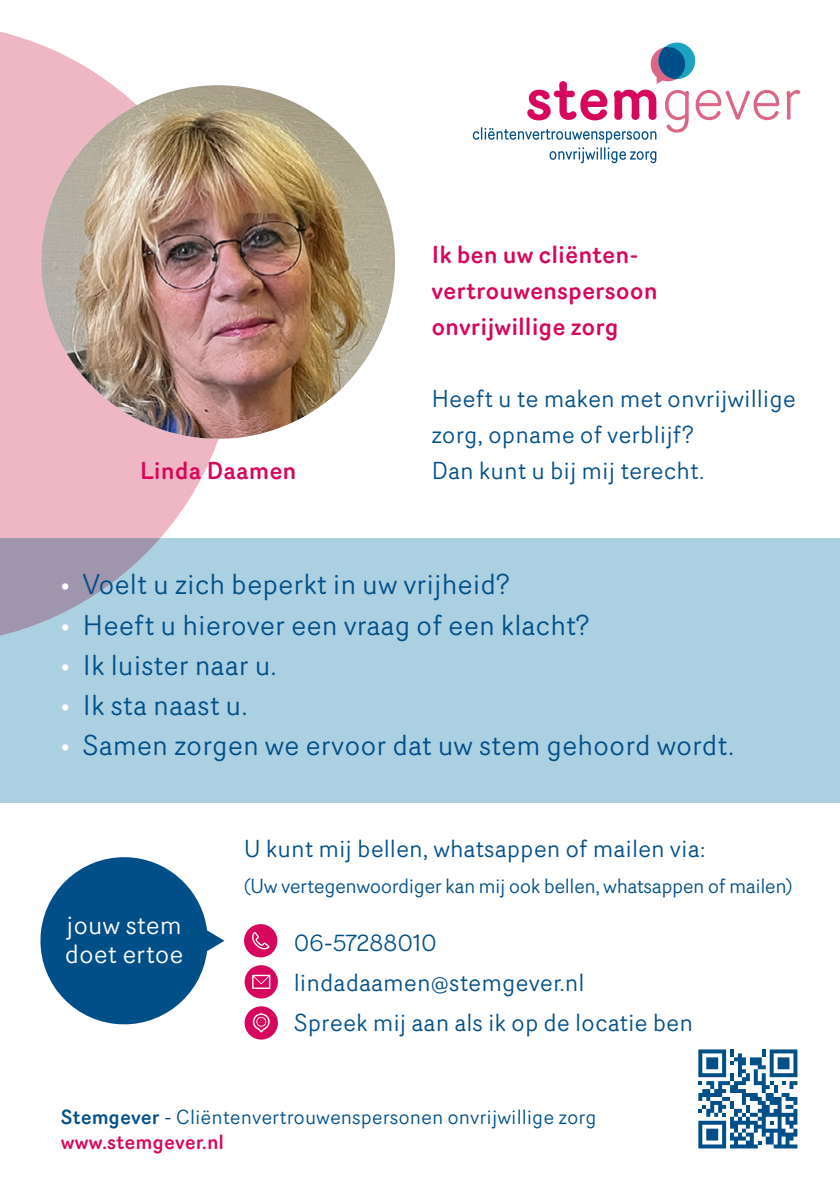
<style>
.page{position:relative;width:840px;height:1191px;background:#fff}
.page>*{position:absolute;margin:0;border:0;box-sizing:border-box;transform-origin:0 0}
.t1{font:28px "Router";color:#004f89}
.t2{font:25.6px/28.4px "Router";color:#fff}
.t3{font:24px/36px "Router";color:#004f89}
.t4{font:500 24px/36px "Router";color:#d6075c}
.t5{font:20px "Router";letter-spacing:-.025em;color:#004f89}
.t6{font:19.8px/25.6px "Router";color:#004f89}
.s1{color:#fff}
.s2{font-weight:500}
.s3{font-weight:500;color:#d6075c}
</style>
<div class="page">
<div style="left:0;top:537px;width:839px;height:265px;background:#abd0e1"></div>
<svg style="left:0;top:31px;width:254px;height:605px"></svg>
<svg style="left:40px;top:857px;width:184px;height:168px"></svg>
<svg style="left:698px;top:1049px;width:99px;height:99px"></svg>
<div style="left:244px;top:924px;width:33px;height:33px;background:#d6075c;border-radius:50%"></div>
<svg style="left:252px;top:932px;width:17px;height:17px"></svg>
<div style="left:244px;top:965px;width:34px;height:33px;background:#d6075c;border-radius:50%"></div>
<svg style="left:252px;top:974px;width:18px;height:15px"></svg>
<div style="left:244px;top:1006px;width:34px;height:33px;background:#d6075c;border-radius:50%"></div>
<svg style="left:253px;top:1013px;width:16px;height:19px"></svg>
<svg style="left:527px;top:81px;width:80px;height:39px"></svg>
<svg style="left:614px;top:90px;width:42px;height:30px"></svg>
<svg style="left:665px;top:90px;width:23px;height:43px"></svg>
<svg style="left:695px;top:90px;width:83px;height:30px"></svg>
<svg style="left:786px;top:90px;width:13px;height:30px"></svg>
<svg style="left:472px;top:127px;width:184px;height:36px"></svg>
<svg style="left:650px;top:42px;width:45px;height:42px"></svg>
<svg style="left:31px;top:75px;width:223px;height:374px;fill:#eeb7c3"></svg>
<img style="left:38px;top:85px;width:357px;height:356px">
<p class="t4" style="left:140px;top:453px;width:158px">Linda Daamen</p>
<p class="t4" style="left:431px;top:237px;width:228px">Ik ben uw cliënten&shy;vertrouwenspersoon onvrijwillige zorg</p>
<p class="t3" style="left:431px;top:381px;width:366px">Heeft u te maken met onvrijwillige zorg, opname of verblijf?<br>Dan kunt u bij mij terecht.</p>
<p class="t1" style="left:60px;top:567px;width:451px"><span class="s1">•</span> Voelt u zich beperkt in uw vrijheid?</p>
<p class="t1" style="left:60px;top:607px;width:530px"><span class="s1">•</span> Heeft u hierover een vraag of een klacht?</p>
<p class="t1" style="left:60px;top:647px;width:218px"><span class="s1">•</span> Ik luister naar u.</p>
<p class="t1" style="left:60px;top:687px;width:189px"><span class="s1">•</span> Ik sta naast u.</p>
<p class="t1" style="left:60px;top:727px;width:675px"><span class="s1">•</span> Samen zorgen we ervoor dat uw stem gehoord wordt.</p>
<p class="t2" style="left:65px;top:911px;width:120px">jouw stem doet ertoe</p>
<p class="t3" style="left:244px;top:830px;width:463px">U kunt mij bellen, whatsappen of mailen via:</p>
<p class="t5" style="left:244px;top:873px;width:550px">(Uw vertegenwoordiger kan mij ook bellen, whatsappen of mailen)</p>
<p class="t3" style="left:294px;top:922px;width:400px;line-height:40px">06-57288010 lindadaamen@stemgever.nl<br>Spreek mij aan als ik op de locatie ben</p>
<p class="t6" style="left:61px;top:1104px;width:537px"><span class="s2">Stemgever</span> - Cliëntenvertrouwenspersonen onvrijwillige zorg <span class="s3">www.stemgever.nl</span></p>
</div>
